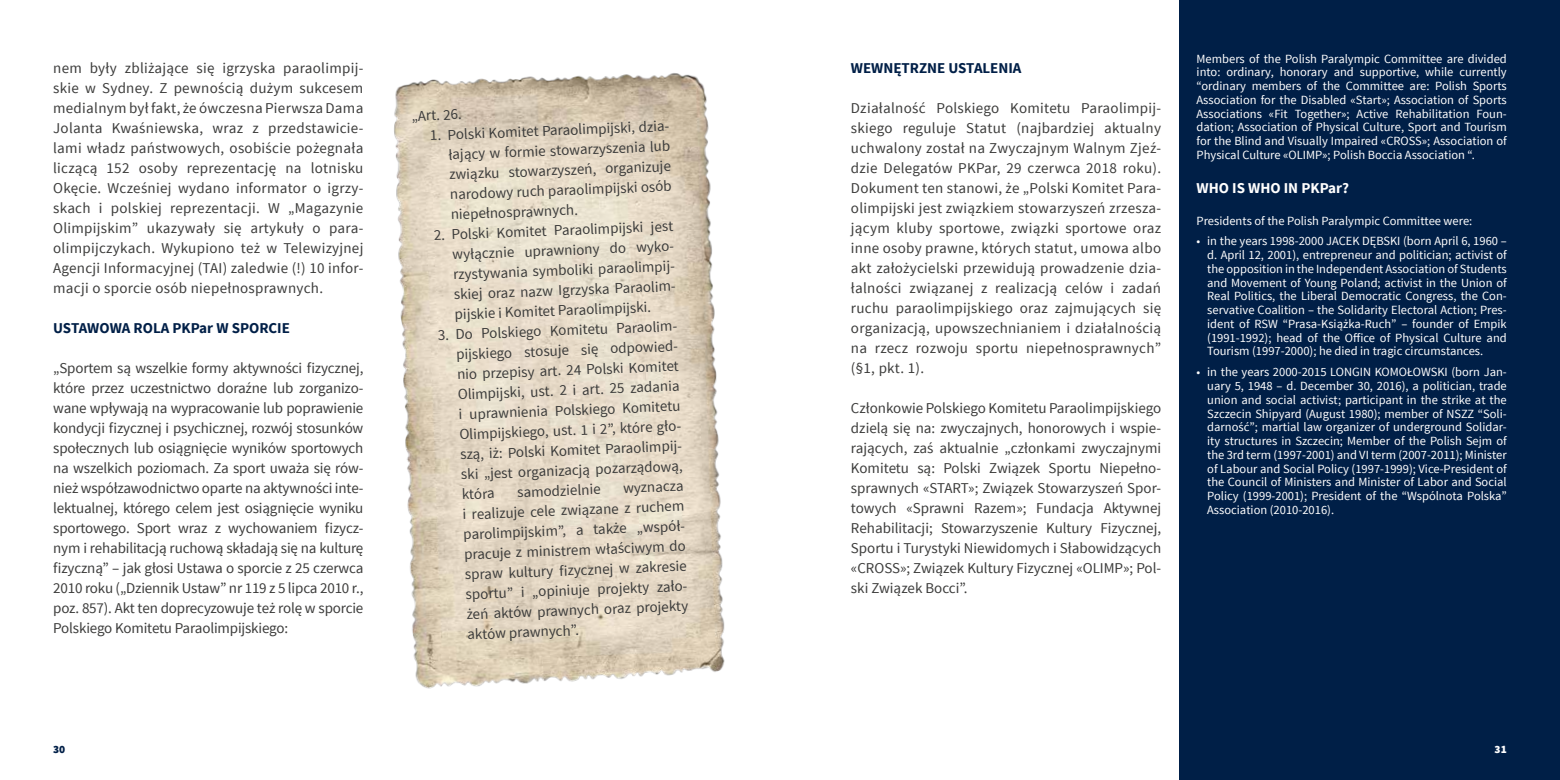
<style>
.page{position:relative;width:1560px;height:780px;background:#fff}
.page>*{position:absolute;margin:0;border:0;box-sizing:border-box;transform-origin:0 0}
.t1{font:15px/20px "Source Sans Pro";letter-spacing:.02em;color:#3c3c3b}
.t2{font:700 15px "Source Sans Pro";color:#001f47}
.t3{font:700 15px "Source Sans Pro";color:#fff}
.t4{font:12.5px/13.8px "Source Sans Pro";color:#fff;text-align:justify}
.t5{font:900 11.25px "Source Sans Pro";color:#001f47}
.t6{font:900 11.25px "Source Sans Pro";color:#fff}
</style>
<div class="page">
<div style="left:1178px;top:0;width:381px;height:780px;background:#001f47"></div>
<img style="left:394px;top:73px;width:331px;height:616px">
<p class="t1" style="left:53px;top:58px;width:312px;text-align:justify">nem były zbliżające się igrzyska paraolimpij&shy;skie w Sydney. Z pewnością dużym sukcesem medialnym był fakt, że ówczesna Pierwsza Dama Jolanta Kwaśniewska, wraz z przedstawicie&shy;lami władz państwowych, osobiście pożegnała liczącą 152 osoby reprezentację na lotnisku Okęcie. Wcześniej wydano informator o igrzy&shy;skach i polskiej reprezentacji. W „Magazynie Olimpijskim” ukazywały się artykuły o para&shy;olimpijczykach. Wykupiono też w Telewizyjnej Agencji Informacyjnej (TAI) zaledwie (!) 10 infor&shy;macji o sporcie osób niepełnosprawnych.</p>
<p class="t2" style="left:53px;top:318px;width:238px">USTAWOWA ROLA PKPar W SPORCIE</p>
<p class="t1" style="left:53px;top:358px;width:312px;text-align:justify">„Sportem są wszelkie formy aktywności fizycznej, które przez uczestnictwo doraźne lub zorganizo&shy;wane wpływają na wypracowanie lub poprawienie kondycji fizycznej i psychicznej, rozwój stosunków społecznych lub osiągnięcie wyników sportowych na wszelkich poziomach. Za sport uważa się rów&shy;nież współzawodnictwo oparte na aktywności inte&shy;lektualnej, którego celem jest osiągnięcie wyniku sportowego. Sport wraz z wychowaniem fizycz&shy;nym i rehabilitacją ruchową składają się na kulturę fizyczną” – jak głosi Ustawa o sporcie z 25 czerwca 2010 roku („Dziennik Ustaw” nr 119 z 5 lipca 2010 r., poz. 857). Akt ten doprecyzowuje też rolę w sporcie Polskiego Komitetu Paraolimpijskiego:</p>
<p class="t1" style="left:411px;top:106px;width:52px;rotate:-2deg">„Art. 26.</p>
<p class="t1" style="left:447px;top:124px;width:233px;text-indent:-18px;rotate:-2deg">1. Polski Komitet Paraolimpijski, dzia&shy;łający w formie stowarzyszenia lub związku stowarzyszeń, organizuje narodowy ruch paraolimpijski osób niepełnosprawnych.</p>
<p class="t1" style="left:451px;top:224px;width:234px;text-indent:-18px;rotate:-2deg">2. Polski Komitet Paraolimpijski jest wyłącznie uprawniony do wyko&shy;rzystywania symboliki paraolimpij&shy;skiej oraz nazw Igrzyska Paraolim&shy;pijskie i Komitet Paraolimpijski.</p>
<p class="t1" style="left:455px;top:324px;width:234px;text-indent:-18px;rotate:-2deg">3. Do Polskiego Komitetu Paraolim&shy;pijskiego stosuje się odpowied&shy;nio przepisy art. 24 Polski Komitet<br>Olimpijski, ust. 2 i art. 25 zadania<br>i uprawnienia Polskiego Komitetu<br>Olimpijskiego, ust. 1 i 2”, które gło&shy;szą, iż: Polski Komitet Paraolimpij&shy;ski „jest organizacją pozarządową, która</p>
<p class="t1" style="left:461px;top:483px;width:234px;text-indent:161px;rotate:-2deg">wyznacza<br>i realizuje cele związane z ruchem parolimpijskim”, a także „współ&shy;pracuje z ministrem właściwym do spraw kultury fi zycznej w zakresie sportu” i „opiniuje projekty zało&shy;żeńaktów prawnych oraz projekty aktów prawnych”.</p>
<p class="t1" style="left:517px;top:482px;width:85px;rotate:-2deg">samodzielnie</p>
<p class="t2" style="left:850px;top:58px;width:172px">WEWNĘTRZNE USTALENIA</p>
<p class="t1" style="left:850px;top:98px;width:312px">Działalność Polskiego Komitetu Paraolimpij&shy;skiego reguluje Statut (najbardziej aktualny uchwalony został na Zwyczajnym Walnym Zjeź&shy;dzie Delegatów PKPar, 29 czerwca 2018 roku).<br>Dokument ten stanowi, że „Polski Komitet Para&shy;olimpijski jest związkiem stowarzyszeń zrzesza&shy;jącym kluby sportowe, związki sportowe oraz inne osoby prawne, których statut, umowa albo akt założycielski przewidują prowadzenie dzia&shy;łalności związanej z realizacją celów i zadań ruchu paraolimpijskiego oraz zajmujących się organizacją, upowszechnianiem i działalnością na rzecz rozwoju sportu niepełnosprawnych” (§1, pkt. 1).</p>
<p class="t1" style="left:850px;top:398px;width:312px;text-align:justify">Członkowie Polskiego Komitetu Paraolimpijskiego dzielą się na: zwyczajnych, honorowych i wspie&shy;rających, zaś aktualnie „członkami zwyczajnymi Komitetu są: Polski Związek Sportu Niepełno&shy;sprawnych «START»; Związek Stowarzyszeń Spor&shy;towych «Sprawni Razem»; Fundacja Aktywnej Rehabilitacji; Stowarzyszenie Kultury Fizycznej, Sportu i Turystyki Niewidomych i Słabowidzących «CROSS»; Związek Kultury Fizycznej «OLIMP»; Pol&shy;ski Związek Bocci”.</p>
<p class="t4" style="left:1196px;top:52px;width:312px">Members of the Polish Paralympic Committee are divided into: ordinary, honorary and supportive, while currently “ordinary members of the Committee are: Polish Sports Association for the Disabled «Start»; Association of Sports Associations «Fit Together»; Active Rehabilitation Foun&shy;dation; Association of Physical Culture, Sport and Tourism for the Blind and Visually Impaired «CROSS»; Association of Physical Culture «OLIMP»; Polish Boccia Association “.</p>
<p class="t3" style="left:1196px;top:179px;width:154px">WHO IS WHO IN PKPar?</p>
<p class="t4" style="left:1196px;top:214px;width:277px">Presidents of the Polish Paralympic Committee were:</p>
<p class="t4" style="left:1206px;top:234px;width:301px;text-indent:-11px">• in the years 1998-2000 JACEK DĘBSKI (born April 6, 1960 – d. April 12, 2001), entrepreneur and politician; activist of the opposition in the Independent Association of Students and Movement of Young Poland; activist in the Union of Real Politics, the Liberal Democratic Congress, the Con&shy;servative Coalition – the Solidarity Electoral Action; Pres&shy;ident of RSW “Prasa-Książka-Ruch” – founder of Empik (1991-1992); head of the Office of Physical Culture and Tourism (1997-2000); he died in tragic circumstances.</p>
<p class="t4" style="left:1206px;top:365px;width:301px;text-indent:-11px">• in the years 2000-2015 LONGIN KOMOŁOWSKI (born Jan&shy;uary 5, 1948 – d. December 30, 2016), a politician, trade union and social activist; participant in the strike at the Szczecin Shipyard (August 1980); member of NSZZ “Soli&shy;darność”; martial law organizer of underground Solidar&shy;ity structures in Szczecin; Member of the Polish Sejm of the 3rd term (1997-2001) and VI term (2007-2011); Minister of Labour and Social Policy (1997-1999); Vice-President of the Council of Ministers and Minister of Labor and Social Policy (1999-2001); President of the “Wspólnota Polska” Association (2010-2016).</p>
<p class="t5" style="left:53px;top:741px;width:14px">30</p>
<p class="t6" style="left:1494px;top:741px;width:14px">31</p>
</div>
